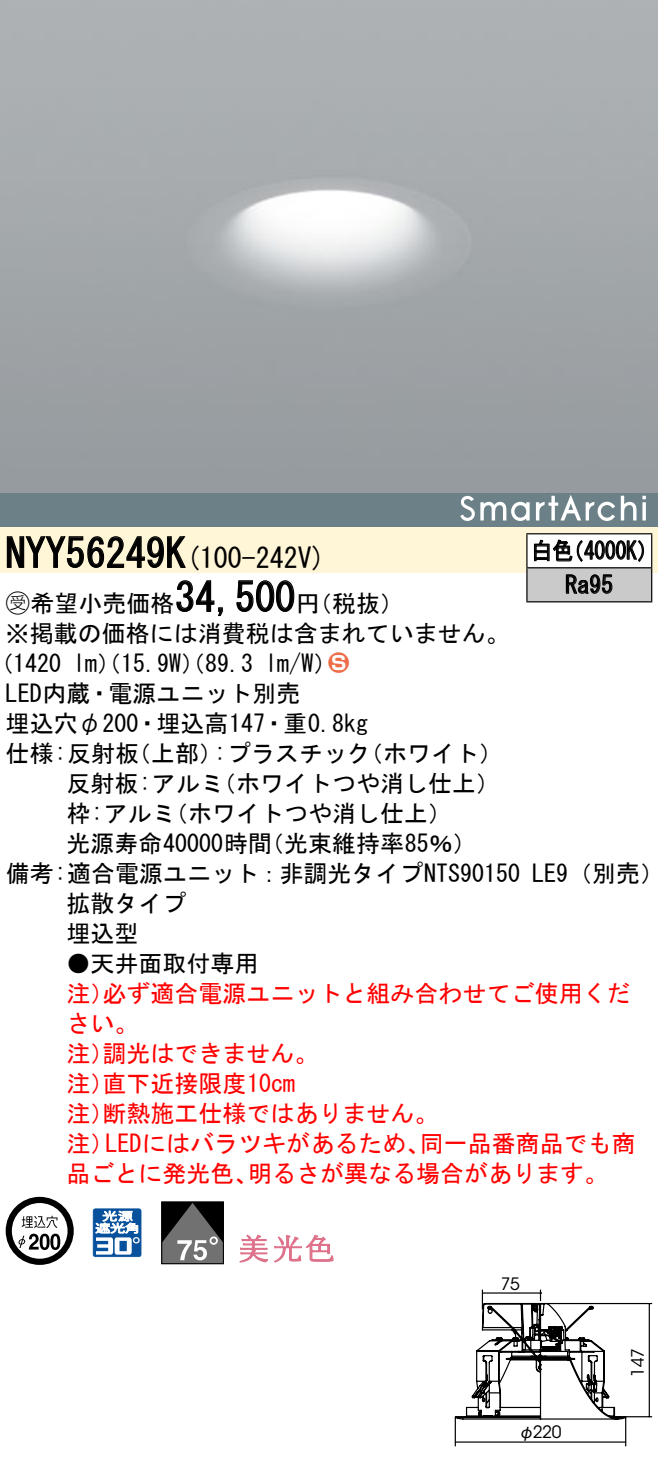
<style>
.page{position:relative;width:658px;height:1467px;background:#fff}
.page>*{position:absolute;margin:0;border:0;box-sizing:border-box;transform-origin:0 0}
.t1{font:40px "MS Gothic";color:#000}
.t2{font:28px "MS Gothic";color:#000}
.t3{font:24px/30px "MS Gothic";color:#000}
.t4{font:24px/30px "MS Gothic";color:#f00}
.t5{font:24px/34px "MS Gothic";color:#000;scale:.88 1}
.t6{font:24px "Ford Classification 1";color:#ed6d48}
.t7{font:16.8px "ITC Avant Garde Std";letter-spacing:-.02em;color:#000}
.s1{font-size:40px}
.s2{font-family:"Ford Classification 1"}
.s3{color:#fff}
.s4{font-family:"Gothic BBB Pro Medium 90 pv RKSJ H"}
</style>
<div class="page">
<div style="left:0;top:493px;width:658px;height:34px;background:#6c8087"></div>
<svg style="left:642px;top:502px;width:4px;height:18px"></svg>
<svg style="left:642px;top:496px;width:4px;height:3px"></svg>
<svg style="left:460px;top:495px;width:69px;height:26px"></svg>
<svg style="left:536px;top:495px;width:100px;height:26px"></svg>
<div style="left:0;top:527px;width:658px;height:46px;background:#fff5d7"></div>
<svg style="left:6px;top:536px;width:180px;height:32px"></svg>
<svg style="left:176px;top:580px;width:47px;height:36px"></svg>
<svg style="left:236px;top:580px;width:59px;height:32px"></svg>
<svg style="left:6px;top:1196px;width:68px;height:68px"></svg>
<svg style="left:40px;top:1233px;width:10px;height:16px"></svg>
<svg style="left:50px;top:1233px;width:10px;height:16px"></svg>
<svg style="left:93px;top:1208px;width:48px;height:48px"></svg>
<div style="left:161px;top:1201px;width:63px;height:62px;border:1px solid #000"></div>
<svg style="left:162px;top:1202px;width:61px;height:61px;background:#565555"></svg>
<svg style="left:239px;top:1234px;width:95px;height:29px"></svg>
<div style="left:527px;top:534px;width:124px;height:34px;background:#fff"></div>
<div style="left:527px;top:568px;width:124px;height:34px;background:#cacaca"></div>
<hr style="left:526px;top:533px;width:126px;height:1px;background:#000">
<hr style="left:526px;top:534px;width:1px;height:33px;background:#000">
<hr style="left:651px;top:534px;width:1px;height:33px;background:#000">
<hr style="left:526px;top:567px;width:126px;height:1px;background:#000">
<hr style="left:526px;top:568px;width:1px;height:33px;background:#000">
<hr style="left:651px;top:568px;width:1px;height:33px;background:#000">
<hr style="left:526px;top:601px;width:126px;height:1px;background:#000">
<svg style="left:534px;top:539px;width:110px;height:23px"></svg>
<svg style="left:565px;top:574px;width:47px;height:20px"></svg>
<svg style="left:454px;top:1289px;width:198px;height:157px"></svg>
<h1 class="t1" style="left:6px;top:533px;width:162px">NYY56249</h1>
<p class="t2" style="left:166px;top:543px;width:161px">(<span class="s1">K</span> 100-242 (V</p>
<h1 class="t1" style="left:175px;top:577px;width:121px">34,500</h1>
<p class="t3" style="left:6px;top:587px;width:505px"><span class="s2">B</span>希望小売価格<br>※掲載の価格には消費税は含まれていません。</p>
<p class="t6" style="left:328px;top:650px;width:22px">2<span class="s3">3</span></p>
<p class="t3" style="left:296px;top:588px;width:109px">（円税抜(</p>
<p class="t3" style="left:265px;top:648px;width:73px">l m (W/</p>
<p class="t3" style="left:-11px;top:648px;width:74px">（1420</p>
<p class="t3" style="left:6px;top:678px;width:296px">LED内蔵・電源ユニット別売</p>
<p class="t3" style="left:6px;top:708px;width:364px">埋込穴φ200・埋込高147・重0.8kg</p>
<p class="t3" style="left:73px;top:648px;width:182px">lm）（15.9 ）（W 89.3</p>
<p class="t3" style="left:6px;top:738px;width:135px">仕様:反射板</p>
<p class="t3" style="left:127px;top:738px;width:97px">（上部）</p>
<p class="t3" style="left:214px;top:738px;width:158px">:プラスチック</p>
<p class="t3" style="left:359px;top:738px;width:145px">（ホワイト(</p>
<p class="t3" style="left:164px;top:768px;width:289px;text-indent:-97px">反射板:アルミ<br>（ホワイトつや消し仕上(</p>
<p class="t3" style="left:212px;top:768px;width:290px">（ホワイトつや消し仕上(</p>
<p class="t3" style="left:66px;top:798px;width:111px">枠:アルミ</p>
<p class="t3" style="left:66px;top:828px;width:207px">光源寿命40000時間</p>
<p class="t3" style="left:260px;top:828px;width:218px">（光束維持率85％(</p>
<p class="t5" style="left:565px;top:533px;width:56px;text-indent:-34px">白色<br>Ra95</p>
<p class="t5" style="left:563px;top:533px;width:110px">（4000 (K</p>
<p class="t3" style="left:66px;top:858px;width:455px;text-indent:-61px">備考:適合電源ユニット：非調光タイプNTS90150拡散タイプ<br>埋込型</p>
<p class="t3" style="left:66px;top:948px;width:193px">●天井面取付専用</p>
<p class="t4" style="left:102px;top:978px;width:529px">必ず適合電源ユニットと組み合わせてご使用くだ</p>
<p class="t3" style="left:532px;top:858px;width:133px">LE （9 別売(</p>
<p class="t4" style="left:66px;top:978px;width:49px">注）</p>
<p class="t4" style="left:66px;top:1008px;width:73px">さい。</p>
<p class="t4" style="left:102px;top:1038px;width:217px">調光はできません。</p>
<p class="t4" style="left:102px;top:1038px;width:194px;text-indent:-36px">注）<br>直下近接限度10cm</p>
<p class="t4" style="left:102px;top:1068px;width:337px;text-indent:-36px">注）<br>断熱施工仕様ではありません。</p>
<p class="t4" style="left:66px;top:1098px;width:49px">注）</p>
<p class="t4" style="left:66px;top:1128px;width:49px">注）</p>
<p class="t4" style="left:105px;top:1128px;width:326px">LEDにはバラツキがあるため、</p>
<p class="t4" style="left:420px;top:1128px;width:217px">同一品番商品でも商</p>
<p class="t4" style="left:66px;top:1158px;width:193px">品ごとに発光色、</p>
<p class="t4" style="left:248px;top:1158px;width:362px">明るさが異なる場合があります。</p>
<p class="t7" style="left:500px;top:1273px;width:21px">75</p>
<p class="t7" style="left:518px;top:1421px;width:45px"><span class="s4">φ</span>220</p>
<p class="t7" style="left:627px;top:1376px;width:30px;rotate:-90deg">147</p>
</div>
